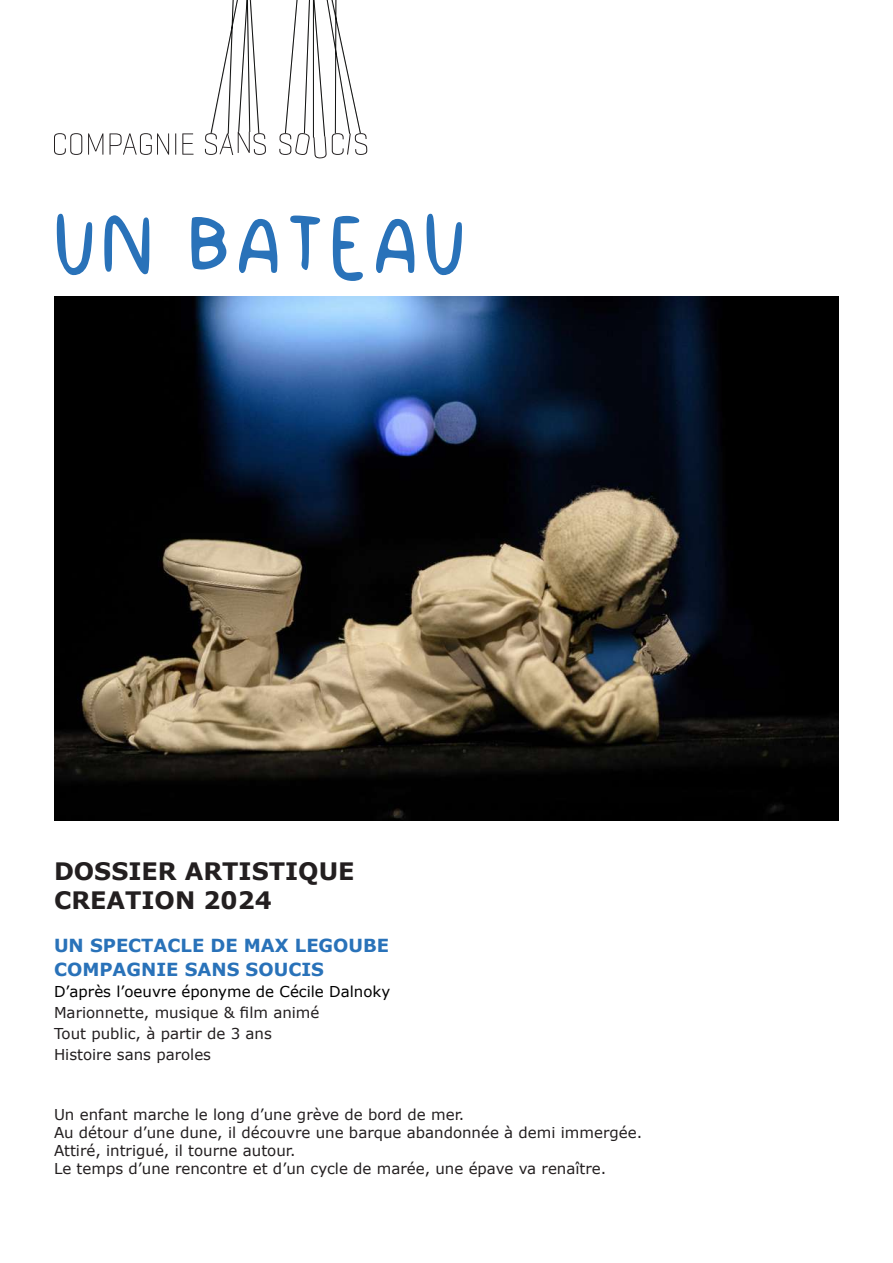
<style>
.page{position:relative;width:893px;height:1263px;background:#fff}
.page>*{position:absolute;margin:0;border:0;box-sizing:border-box;transform-origin:0 0}
.t1{font:120px "Handwriting";color:#2972b9}
.t2{font:700 24px/28.8px "Verdana";color:#231f20}
.t3{font:700 18px/24px "Verdana";color:#2972b9}
.t4{font:15px/18px "Verdana";color:#231f20}
.t5{font:15px "Verdana";color:#000001}
</style>
<div class="page">
<img style="left:54px;top:296px;width:785px;height:524px">
<svg style="left:54px;top:133px;width:28px;height:22px"></svg>
<svg style="left:88px;top:133px;width:15px;height:22px"></svg>
<svg style="left:110px;top:133px;width:59px;height:22px"></svg>
<svg style="left:175px;top:133px;width:1px;height:22px"></svg>
<svg style="left:182px;top:133px;width:12px;height:22px"></svg>
<svg style="left:205px;top:0;width:162px;height:159px"></svg>
<h1 class="t1" style="left:51px;top:179px;width:419px">UN BATEAU</h1>
<h2 class="t2" style="left:54px;top:856px;width:302px">DOSSIER ARTISTIQUE<br>CREATION 2024</h2>
<p class="t3" style="left:54px;top:933px;width:337px">UN SPECTACLE DE MAX LEGOUBE<br>COMPAGNIE SANS SOUCIS</p>
<p class="t5" style="left:54px;top:981px;width:338px">D’après l’oeuvre éponyme de Cécile Dalnoky</p>
<p class="t4" style="left:54px;top:1002px;width:267px;line-height:21px">Marionnette, musique &amp; film animé<br>Tout public, à partir de 3 ans<br>Histoire sans paroles</p>
<p class="t4" style="left:54px;top:1105px;width:590px">Un enfant marche le long d’une grève de bord de mer.<br>Au détour d’une dune, il découvre une barque abandonnée à demi immergée.<br>Attiré, intrigué, il tourne autour.<br>Le temps d’une rencontre et d’un cycle de marée, une épave va renaître.</p>
</div>
